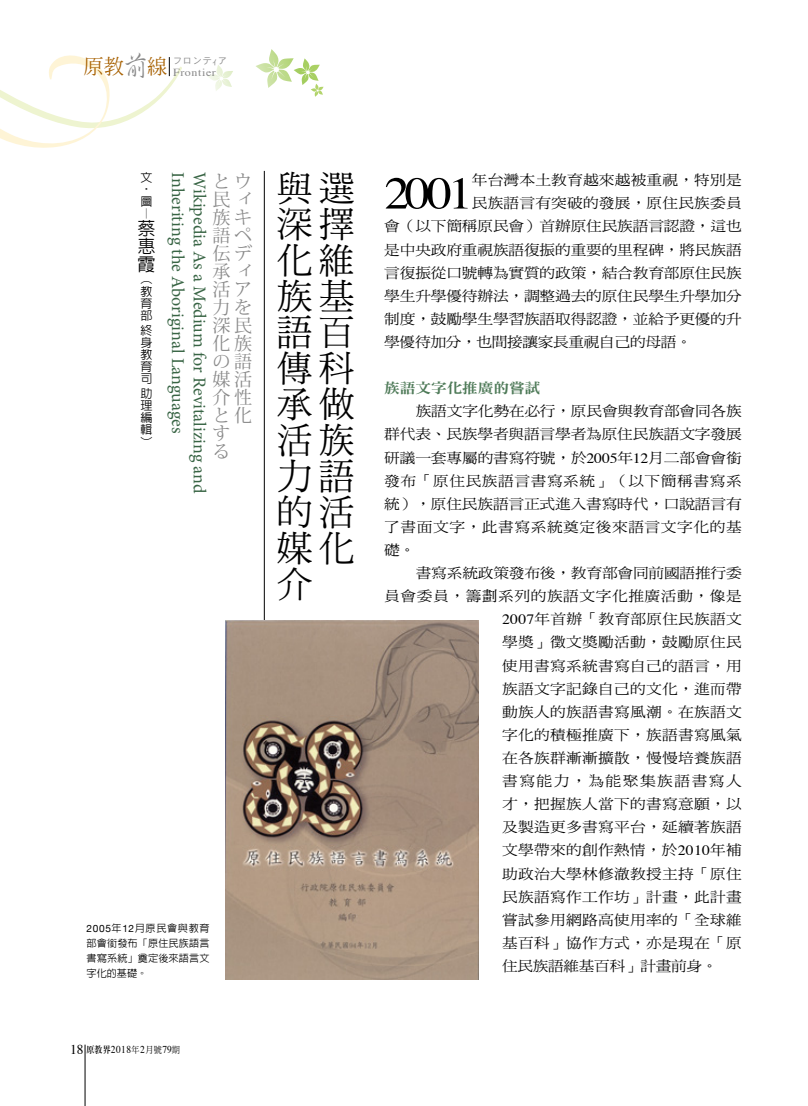
<style>
.page{position:relative;width:808px;height:1106px;background:#fff}
.page>*{position:absolute;margin:0;border:0;box-sizing:border-box;transform-origin:0 0}
.t1{font:45.6px "Times";color:#000;scale:1.11 1}
.t2{font:36px/36px "DF Ming Std W5";color:#000;text-align:justify}
.t3{font:18px "Minion Pro";color:#396545}
.t4{font:18px/18px "Koz Min Pro";color:#898989}
.t5{font:500 18px/18px "AR Hei B5";color:#000;text-align:justify}
.t6{font:14.1px/23.1px "DF Ming Std W5";letter-spacing:.015em;color:#000;text-align:justify;scale:1.11 1}
.t7{font:14.1px "DF Ming Std W5";letter-spacing:-.015em;color:#000;scale:1.11 1}
.t8{font:14.1px "DF Ming Std W5";letter-spacing:-.025em;color:#000;scale:1.11 1}
.t9{font:14.1px "DF Ming Std W5";letter-spacing:.035em;color:#000;scale:1.11 1}
.t10{font:14.1px "DF Ming Std W5";letter-spacing:.095em;color:#000;scale:1.11 1}
.t11{font:14.1px "DF Ming Std W9";letter-spacing:-.01em;color:#4e7a58;scale:1.11 1}
.t12{font:500 12px/12px "AR Hei B5";color:#000;text-align:justify}
.t13{font:10.8px "Times";letter-spacing:.05em;color:#898989;scale:1.11 1}
.t14{font:10.5px "Times";letter-spacing:.05em;color:#000;scale:.9 1}
.t15{font:500 10.2px/15px "AR Hei B5";letter-spacing:.015em;color:#000;text-align:justify}
.t16{font:9px "Heisei Kaku Go Std W3";color:#898989}
.s1{font-family:"AR Xing Shu B5";font-weight:500;font-size:27.75px}
.s2{font-family:"Helvetica Neue";font-weight:400}
.s3{font-size:13.5px}
.s4{font-family:"AR Ming B5";font-weight:800;font-size:9px}
.s5{font-family:"DF Ming Std W5";font-size:9px}
.s6{font-family:"Times"}
</style>
<div class="page">
<svg style="left:256px;top:49px;width:68px;height:48px"></svg>
<svg style="left:208px;top:65px;width:25px;height:26px"></svg>
<hr style="left:85px;top:1044px;width:1px;height:62px;background:#000">
<svg style="left:0;top:55px;width:182px;height:93px"></svg>
<hr style="left:264px;top:171px;width:1px;height:544px;background:#000">
<img style="left:226px;top:620px;width:252px;height:359px">
<p class="t13" style="left:83px;top:62px;width:121px"><sup>原教</sup><span class="s1">前</span><sup>線</sup> Frontier</p>
<p class="t16" style="left:173px;top:55px;width:56px">フロンテ<sub>ｲ</sub>ア</p>
<p class="t12" style="left:141px;top:171px;width:13px">文</p>
<p class="t3" style="left:190px;top:172px;width:263px;rotate:90deg">Inheriting the Aboriginal Languages</p>
<p class="t3" style="left:212px;top:172px;width:323px;rotate:90deg">Wikipedia As a Medium for Revitalizing and</p>
<p class="t4" style="left:212px;top:172px;width:41px">とウ民ィ族キ語ペ伝デ承ィ活ア力を深民化族の語媒活介性と化す<br>る</p>
<h2 class="t2" style="left:277px;top:170px;width:79px">與選深擇化維族基語百傳科承做活族力語的活媒化介</h2>
<p class="t12" style="left:152px;top:183px;width:13px;rotate:90deg">‧</p>
<p class="t12" style="left:141px;top:195px;width:12px">圖︱</p>
<p class="t5" style="left:138px;top:219px;width:19px">蔡惠霞</p>
<p class="t12" style="left:141px;top:273px;width:13px">︵教育部</p>
<p class="t12" style="left:141px;top:324px;width:13px">終身教育司</p>
<p class="t12" style="left:141px;top:388px;width:13px">助理編輯︶</p>
<p class="t15" style="left:87px;top:920px;width:124px"><span class="s2">2005</span>年<span class="s2">12</span>月原民會與教育部會銜發布「原住民族語言書寫系統」奠定後來語言文字化的基礎。</p>
<p class="t14" style="left:70px;top:1039px;width:124px"><span class="s3">18</span> <span class="s4">原教界</span>2018<span class="s5">年</span>2<span class="s5">月號</span>79<span class="s5">期</span></p>
<h1 class="t1" style="left:384px;top:150px;width:81px">2001</h1>
<p class="t6" style="left:472px;top:168px;width:245px">年台灣本土教育越來越被重視，特別是</p>
<p class="t6" style="left:472px;top:191px;width:245px">民族語言有突破的發展，原住民族委員</p>
<p class="t7" style="left:384px;top:219px;width:323px">會（以下簡稱原民會）首辦原住民族語言認證，這也</p>
<p class="t7" style="left:384px;top:242px;width:323px">是中央政府重視族語復振的重要的里程碑，將民族語</p>
<p class="t7" style="left:384px;top:265px;width:323px">言復振從口號轉為實質的政策，結合教育部原住民族</p>
<p class="t7" style="left:384px;top:288px;width:323px">學生升學優待辦法，調整過去的原住民學生升學加分</p>
<p class="t7" style="left:384px;top:311px;width:323px">制度，鼓勵學生學習族語取得認證，並給予更優的升</p>
<p class="t8" style="left:384px;top:334px;width:279px">學優待加分，也間接讓家長重視自己的母語。</p>
<p class="t11" style="left:384px;top:380px;width:142px">族語文字化推廣的嘗試</p>
<p class="t6" style="left:384px;top:399px;width:324px;text-indent:32px">族語文字化勢在必行，原民會與教育部會同各族群代表、民族學者與語言學者為原住民族語文字發展研議一套專屬的書寫符號，於<span class="s6">2005</span>年<span class="s6">12</span>月二部會會銜發布「原住民族語言書寫系統」（以下簡稱書寫系統），原住民族語言正式進入書寫時代，口說語言有了書面文字，此書寫系統奠定後來語言文字化的基礎。</p>
<p class="t7" style="left:416px;top:565px;width:295px">書寫系統政策發布後，教育部會同前國語推行委</p>
<p class="t9" style="left:384px;top:588px;width:323px">員會委員，籌劃系列的族語文字化推廣活動，像是</p>
<p class="t6" style="left:502px;top:607px;width:218px"><span class="s6">2007</span>年首辦「教育部原住民族語文</p>
<p class="t6" style="left:502px;top:630px;width:218px">學獎」徵文獎勵活動，鼓勵原住民</p>
<p class="t6" style="left:502px;top:653px;width:218px">使用書寫系統書寫自己的語言，用</p>
<p class="t6" style="left:502px;top:677px;width:218px">族語文字記錄自己的文化，進而帶</p>
<p class="t6" style="left:502px;top:700px;width:218px">動族人的族語書寫風潮。在族語文</p>
<p class="t6" style="left:502px;top:723px;width:218px">字化的積極推廣下，族語書寫風氣</p>
<p class="t6" style="left:502px;top:746px;width:218px">在各族群漸漸擴散，慢慢培養族語</p>
<p class="t10" style="left:502px;top:773px;width:217px">書寫能力，為能聚集族語書寫人</p>
<p class="t6" style="left:502px;top:792px;width:218px">才，把握族人當下的書寫意願，以</p>
<p class="t6" style="left:502px;top:815px;width:218px">及製造更多書寫平台，延續著族語</p>
<p class="t6" style="left:502px;top:838px;width:218px">文學帶來的創作熱情，於<span class="s6">2010</span>年補</p>
<p class="t6" style="left:502px;top:861px;width:218px">助政治大學林修澈教授主持「原住</p>
<p class="t6" style="left:502px;top:884px;width:218px">民族語寫作工作坊」計畫，此計畫</p>
<p class="t6" style="left:502px;top:908px;width:218px">嘗試參用網路高使用率的「全球維</p>
<p class="t6" style="left:502px;top:931px;width:218px">基百科」協作方式，亦是現在「原</p>
<p class="t8" style="left:502px;top:958px;width:196px">住民族語維基百科」計畫前身。</p>
</div>
